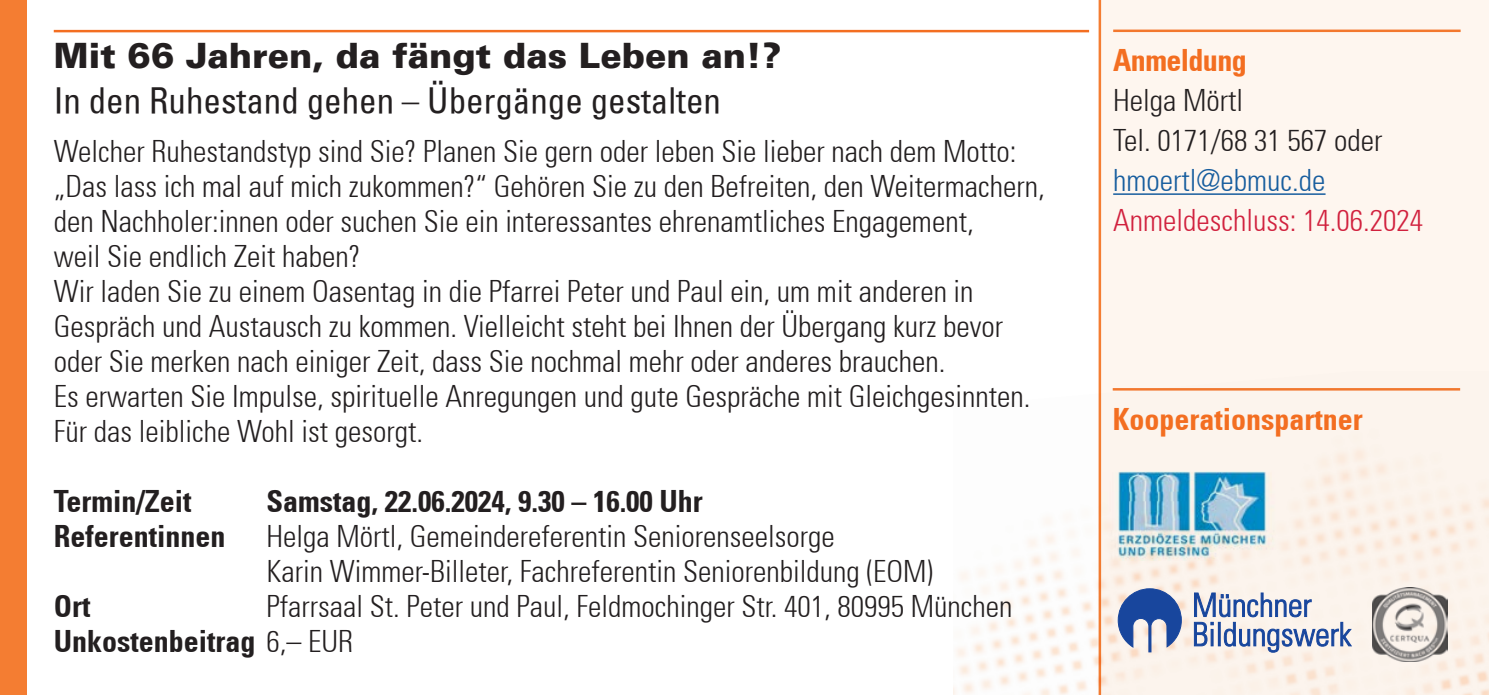
<style>
.page{position:relative;width:1489px;height:695px;background:#fff}
.page>*{position:absolute;margin:0;border:0;box-sizing:border-box;transform-origin:0 0}
.SH{font:condensed 35px "Univers";color:#231f20}
.HL_mit_Linie_orange_15_PKt{font:900 35px "Univers LT";color:#231f20}
.Fließtext_Blocksatz{font:300 condensed 30px/35px "Univers";color:#231f20}
.Fließtext_Blocksatz-2{font:700 condensed 30px "Univers";color:#231f20}
.Fließtext_Blocksatz-3{font:300 condensed 30px "Univers";color:#d1213e}
.Daten_ohne_Linie{font:700 condensed 30px "Univers";color:#f36e21}
.Fließtext_Blocksatz-4{font:300 condensed 30px "Univers";color:#175d9e}
.Fließtext_Blocksatz-5{font:700 condensed 30px "Univers";letter-spacing:-.02em;color:#f36e21}
.s1{font-weight:300}
</style>
<div class="page">
<img style="left:953px;top:517px;width:145px;height:177px">
<div style="left:1101px;top:0;width:387px;height:694px;background:#fef6ef"></div>
<hr style="left:54px;top:30px;width:1035px;height:2px;background:#f36e21">
<hr style="left:1098px;top:0;width:3px;height:694px;background:#f47d32">
<hr style="left:1113px;top:193px;width:212px;height:2px;background:#175d9e">
<hr style="left:1113px;top:30px;width:347px;height:2px;background:#f47d32">
<svg style="left:1117px;top:588px;width:64px;height:64px"></svg>
<svg style="left:1194px;top:592px;width:157px;height:60px"></svg>
<img style="left:1372px;top:587px;width:74px;height:74px">
<div style="left:0;top:0;width:27px;height:694px;background:#f47d32"></div>
<hr style="left:1112px;top:388px;width:347px;height:2px;background:#f47d32">
<img style="left:1101px;top:453px;width:182px;height:107px">
<p class="HL_mit_Linie_orange_15_PKt" style="left:54px;top:33px;width:729px">Mit 66 Jahren, da fängt das Leben an!?</p>
<p class="SH" style="left:54px;top:78px;width:668px">In den Ruhestand gehen – Übergänge gestalten</p>
<p class="Fließtext_Blocksatz" style="left:54px;top:134px;width:992px">Welcher Ruhestandstyp sind Sie? Planen Sie gern oder leben Sie lieber nach dem Motto: „Das lass ich mal auf mich zukommen?“ Gehören Sie zu den Befreiten, den Weitermachern, den Nachholer:innen oder suchen Sie ein interessantes ehrenamtliches Engagement,<br>weil Sie endlich Zeit haben?</p>
<p class="Fließtext_Blocksatz" style="left:54px;top:274px;width:950px">Wir laden Sie zu einem Oasentag in die Pfarrei Peter und Paul ein, um mit anderen in<br>Gespräch und Austausch zu kommen. Vielleicht steht bei Ihnen der Übergang kurz bevor oder Sie merken nach einiger Zeit, dass Sie nochmal mehr oder anderes brauchen.</p>
<p class="Fließtext_Blocksatz" style="left:54px;top:379px;width:978px">Es erwarten Sie Impulse, spirituelle Anregungen und gute Gespräche mit Gleichgesinnten.</p>
<p class="Fließtext_Blocksatz" style="left:54px;top:414px;width:371px">Für das leibliche Wohl ist gesorgt.</p>
<p class="Fließtext_Blocksatz-2" style="left:54px;top:483px;width:139px">Termin/Zeit</p>
<p class="Fließtext_Blocksatz-2" style="left:266px;top:483px;width:438px">Samstag, 22.06.2024, 9.30 – 16.00 Uhr</p>
<p class="Fließtext_Blocksatz-2" style="left:54px;top:518px;width:173px">Referentinnen</p>
<p class="Fließtext_Blocksatz" style="left:266px;top:519px;width:570px">Helga Mörtl, Gemeindereferentin Seniorenseelsorge</p>
<p class="Fließtext_Blocksatz" style="left:266px;top:554px;width:668px">Karin Wimmer-Billeter, Fachreferentin Seniorenbildung (EOM)</p>
<p class="Fließtext_Blocksatz-2" style="left:54px;top:588px;width:38px">Ort</p>
<p class="Fließtext_Blocksatz" style="left:266px;top:589px;width:747px">Pfarrsaal St. Peter und Paul, Feldmochinger Str. 401, 80995 München</p>
<p class="Fließtext_Blocksatz-2" style="left:54px;top:623px;width:301px">Unkostenbeitrag <span class="s1">6,– EUR</span></p>
<p class="Fließtext_Blocksatz-5" style="left:1113px;top:42px;width:135px">Anmeldung</p>
<p class="Fließtext_Blocksatz" style="left:1113px;top:83px;width:131px">Helga Mörtl</p>
<p class="Fließtext_Blocksatz" style="left:1113px;top:123px;width:271px">Tel. 0171/68 31 567 oder</p>
<p class="Fließtext_Blocksatz-4" style="left:1113px;top:162px;width:214px">hmoertl@ebmuc.de</p>
<p class="Fließtext_Blocksatz-3" style="left:1113px;top:202px;width:311px">Anmeldeschluss: 14.06.2024</p>
<p class="Daten_ohne_Linie" style="left:1112px;top:400px;width:251px">Kooperationspartner</p>
</div>
